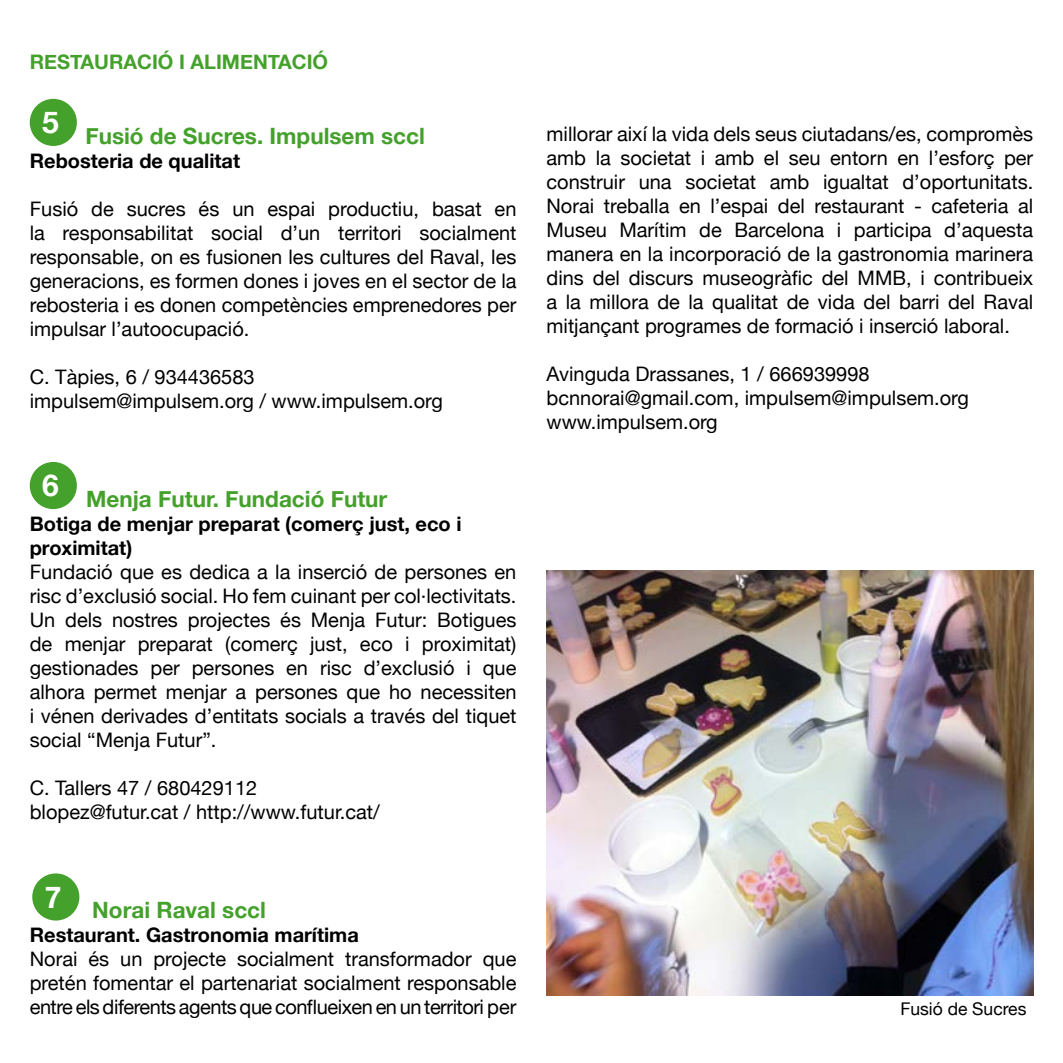
<style>
.page{position:relative;width:1063px;height:1063px;background:#fff}
.page>*{position:absolute;margin:0;border:0;box-sizing:border-box;transform-origin:0 0}
.t1{font:700 30px "Helvetica Neue";color:#fff}
.t2{font:700 22.5px "Helvetica Neue";color:#44a12b}
.t3{font:20px/24px "Helvetica Neue";color:#000;text-align:justify}
.t4{font:700 20px/24px "Helvetica Neue";color:#000}
.t5{font:700 20px "Helvetica Neue";color:#44a12b}
.t6{font:17.5px "Helvetica Neue";color:#000}
</style>
<div class="page">
<img style="left:546px;top:570px;width:487px;height:426px">
<div style="left:31px;top:100px;width:45px;height:45px;background:#44a12b;border-radius:50%"></div>
<div style="left:30px;top:99px;width:47px;height:47px;border:2px solid #44a12b;border-radius:50%"></div>
<div style="left:31px;top:463px;width:45px;height:45px;background:#44a12b;border-radius:50%"></div>
<div style="left:30px;top:462px;width:47px;height:47px;border:2px solid #44a12b;border-radius:50%"></div>
<div style="left:34px;top:875px;width:44px;height:44px;background:#44a12b;border-radius:50%"></div>
<div style="left:32px;top:873px;width:47px;height:48px;border:2px solid #44a12b;border-radius:50%"></div>
<p class="t5" style="left:30px;top:44px;width:300px">RESTAURACIÓ I ALIMENTACIÓ</p>
<h1 class="t1" style="left:42px;top:95px;width:18px">5</h1>
<p class="t2" style="left:85px;top:116px;width:341px">Fusió de Sucres. Impulsem sccl</p>
<p class="t4" style="left:30px;top:148px;width:212px">Rebosteria de qualitat</p>
<p class="t3" style="left:30px;top:196px;width:488px">Fusió de sucres és un espai productiu, basat en la responsabilitat social d’un territori socialment responsable, on es fusionen les cultures del Raval, les generacions, es formen dones i joves en el sector de la rebosteria i es donen competències emprenedores per impulsar l’autoocupació.</p>
<p class="t3" style="left:30px;top:364px;width:415px">C. Tàpies, 6 / 934436583 impulsem@impulsem.org / www.impulsem.org</p>
<h1 class="t1" style="left:42px;top:458px;width:18px">6</h1>
<p class="t2" style="left:86px;top:479px;width:303px">Menja Futur. Fundació Futur</p>
<p class="t4" style="left:30px;top:511px;width:433px">Botiga de menjar preparat (comerç just, eco i proximitat)</p>
<p class="t3" style="left:30px;top:559px;width:488px">Fundació que es dedica a la inserció de persones en risc d’exclusió social. Ho fem cuinant per col·lectivitats.<br>Un dels nostres projectes és Menja Futur: Botigues de menjar preparat (comerç just, eco i proximitat) gestionades per persones en risc d’exclusió i que alhora permet menjar a persones que ho necessiten i vénen derivades d’entitats socials a través del tiquet social “Menja Futur”.</p>
<p class="t3" style="left:30px;top:775px;width:352px">C. Tallers 47 / 680429112 blopez@futur.cat / http://www.futur.cat/</p>
<h1 class="t1" style="left:45px;top:870px;width:18px">7</h1>
<p class="t2" style="left:92px;top:890px;width:175px">Norai Raval sccl</p>
<p class="t4" style="left:30px;top:922px;width:331px">Restaurant. Gastronomia marítima</p>
<p class="t3" style="left:30px;top:946px;width:488px">Norai és un projecte socialment transformador que pretén fomentar el partenariat socialment responsable entre els diferents agents que conflueixen en un territori per</p>
<p class="t3" style="left:547px;top:120px;width:488px">millorar així la vida dels seus ciutadans/es, compromès amb la societat i amb el seu entorn en l’esforç per construir una societat amb igualtat d’oportunitats.<br>Norai treballa en l’espai del restaurant - cafeteria al Museu Marítim de Barcelona i participa d’aquesta manera en la incorporació de la gastronomia marinera dins del discurs museogràfic del MMB, i contribueix a la millora de la qualitat de vida del barri del Raval mitjançant programes de formació i inserció laboral.</p>
<p class="t3" style="left:547px;top:360px;width:424px;text-align:left">Avinguda Drassanes, 1 / 666939998 bcnnorai@gmail.com, impulsem@impulsem.org www.impulsem.org</p>
<p class="t6" style="left:900px;top:994px;width:128px">Fusió de Sucres</p>
</div>
